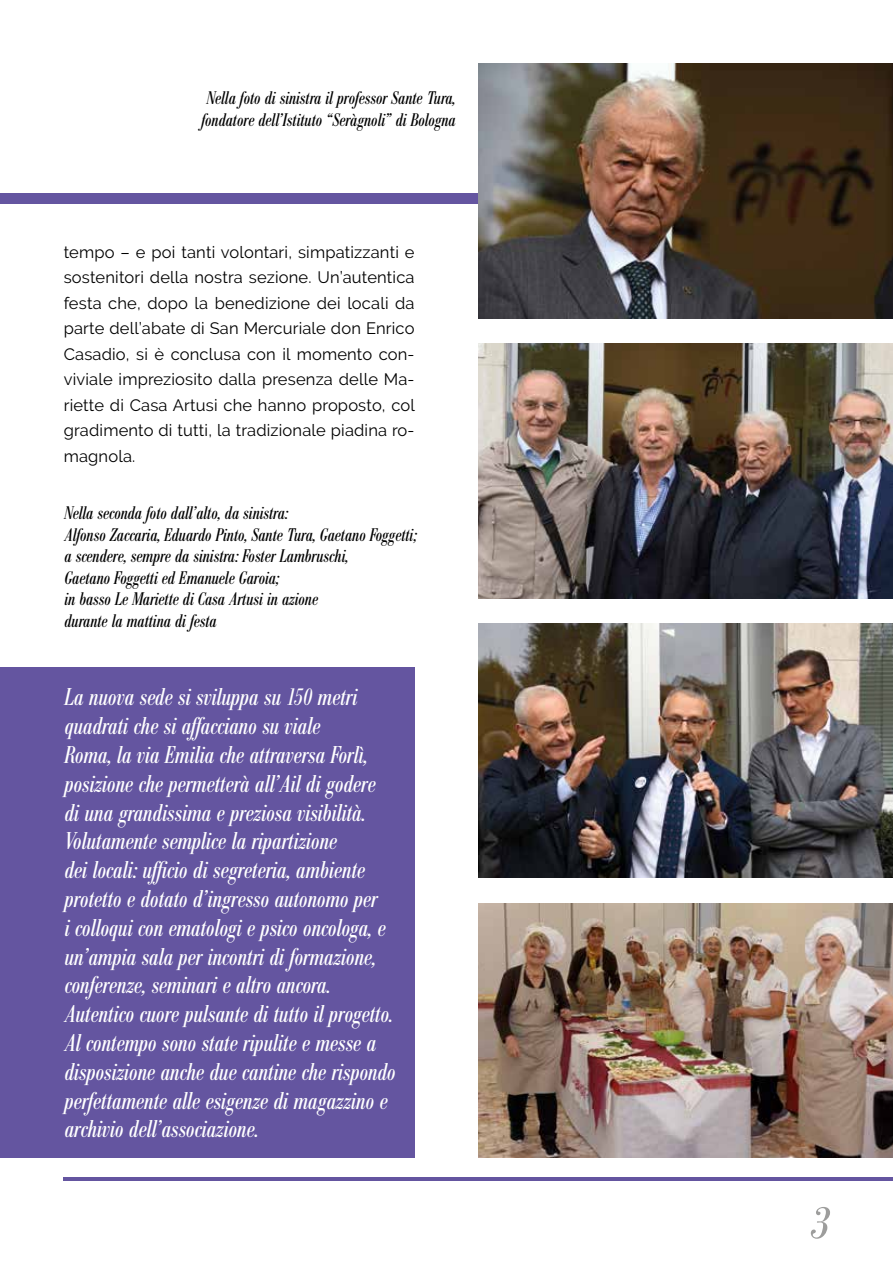
<style>
.page{position:relative;width:893px;height:1263px;background:#fff}
.page>*{position:absolute;margin:0;border:0;box-sizing:border-box;transform-origin:0 0}
.t1{font:italic condensed 45px "Bodoni BE";color:#9d9d9c;scale:1.13 1}
.t2{font:italic condensed 24px/28.8px "Bodoni BE";color:#fff}
.t3{font:italic condensed 18px/21.6px "Bodoni BE";color:#000;text-align:center}
.t4{font:16.5px/25.5px "Raleway";letter-spacing:.01em;color:#000;text-align:justify}
</style>
<div class="page">
<div style="left:0;top:194px;width:893px;height:10px;background:#6455a0"></div>
<hr style="left:64px;top:1178px;width:829px;height:3px;background:#6455a0">
<div style="left:0;top:668px;width:415px;height:490px;background:#6455a0"></div>
<img style="left:478px;top:344px;width:415px;height:254px">
<img style="left:478px;top:64px;width:415px;height:254px">
<img style="left:478px;top:623px;width:415px;height:255px">
<img style="left:478px;top:903px;width:415px;height:255px">
<p class="t3" style="left:201px;top:88px;width:256px">Nella foto di sinistra il professor Sante Tura, fondatore dell’Istituto “Seràgnoli” di Bologna</p>
<p class="t4" style="left:64px;top:239px;width:353px">tempo – e poi tanti volontari, simpatizzanti e sostenitori della nostra sezione. Un’autentica festa che, dopo la benedizione dei locali da parte dell’abate di San Mercuriale don Enrico Casadio, si è conclusa con il momento con&shy;viviale impreziosito dalla presenza delle Ma&shy;riette di Casa Artusi che hanno proposto, col gradimento di tutti, la tradizionale piadina ro&shy;magnola.</p>
<p class="t3" style="left:64px;top:503px;width:354px;text-align:left">Nella seconda foto dall’alto, da sinistra:<br>Alfonso Zaccaria, Eduardo Pinto, Sante Tura, Gaetano Foggetti; a scendere, sempre da sinistra: Foster Lambruschi,<br>Gaetano Foggetti ed Emanuele Garoia;<br>in basso Le Mariette di Casa Artusi in azione<br>durante la mattina di festa</p>
<p class="t2" style="left:64px;top:683px;width:333px">La nuova sede si sviluppa su 150 metri quadrati che si affacciano su viale<br>Roma, la via Emilia che attraversa Forlì, posizione che permetterà all’Ail di godere di una grandissima e preziosa visibilità.<br>Volutamente semplice la ripartizione<br>dei locali: ufficio di segreteria, ambiente protetto e dotato d’ingresso autonomo per<br>i colloqui con ematologi e psico oncologa, e un’ampia sala per incontri di formazione, conferenze, seminari e altro ancora.<br>Autentico cuore pulsante di tutto il progetto.<br>Al contempo sono state ripulite e messe a disposizione anche due cantine che rispondo perfettamente alle esigenze di magazzino e archivio dell’associazione.</p>
<h1 class="t1" style="left:810px;top:1198px;width:18px">3</h1>
</div>
